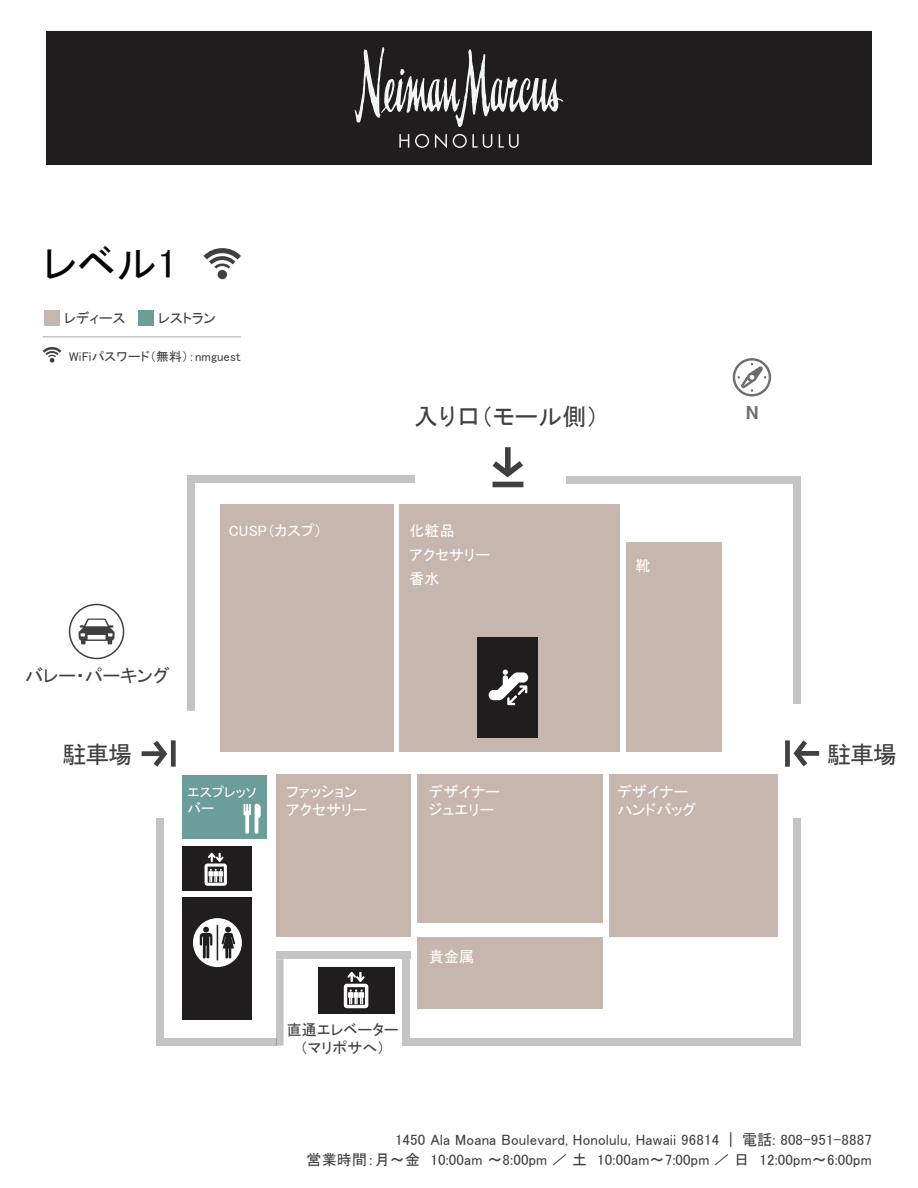
<style>
.page{position:relative;width:918px;height:1188px;background:#fff}
.page>*{position:absolute;margin:0;border:0;box-sizing:border-box;transform-origin:0 0}
.t1{font:40.5px "MS P Gothic";color:#040503}
.t2{font:24px "MS P Gothic";letter-spacing:.01em;color:#404040}
.t3{font:18px "MS P Gothic";color:#404040}
.t4{font:700 18px "Helvetica";color:#6d6e71}
.t5{font:15px/18px "MS P Gothic";letter-spacing:.01em;color:#404040;text-align:center}
.t6{font:15px/18px "MS P Gothic";letter-spacing:.01em;color:#fff}
.t7{font:14.1px "MS P Gothic";letter-spacing:.01em;color:#404040}
.t8{font:13.5px/16.2px "MS P Gothic";letter-spacing:.01em;color:#fff}
.t9{font:12.75px "MS P Gothic";letter-spacing:.01em;color:#404040}
</style>
<div class="page">
<div style="left:46px;top:32px;width:826px;height:133px;background:#201d1e"></div>
<svg style="left:355px;top:47px;width:208px;height:80px"></svg>
<svg style="left:399px;top:134px;width:10px;height:14px"></svg>
<svg style="left:415px;top:134px;width:14px;height:14px"></svg>
<svg style="left:435px;top:134px;width:12px;height:14px"></svg>
<svg style="left:453px;top:134px;width:39px;height:14px"></svg>
<svg style="left:499px;top:134px;width:20px;height:14px"></svg>
<div style="left:183px;top:898px;width:69px;height:122px;background:#201d1e"></div>
<div style="left:182px;top:847px;width:70px;height:44px;background:#201d1e"></div>
<div style="left:182px;top:775px;width:85px;height:63px;background:#6b9d9a"></div>
<svg style="left:149px;top:740px;width:19px;height:27px"></svg>
<div style="left:142px;top:751px;width:20px;height:5px;background:#404040"></div>
<div style="left:171px;top:740px;width:5px;height:27px;background:#404040"></div>
<svg style="left:793px;top:740px;width:15px;height:27px"></svg>
<div style="left:799px;top:751px;width:20px;height:5px;background:#404040"></div>
<div style="left:785px;top:740px;width:5px;height:27px;background:#404040"></div>
<svg style="left:492px;top:461px;width:31px;height:17px"></svg>
<div style="left:505px;top:447px;width:6px;height:24px;background:#404040"></div>
<div style="left:493px;top:482px;width:30px;height:5px;background:#404040"></div>
<div style="left:220px;top:504px;width:174px;height:247px;background:#c7b6ad"></div>
<div style="left:399px;top:504px;width:221px;height:247px;background:#c7b6ad"></div>
<div style="left:626px;top:542px;width:96px;height:209px;background:#c7b6ad"></div>
<div style="left:610px;top:775px;width:168px;height:162px;background:#c7b6ad"></div>
<div style="left:417px;top:775px;width:186px;height:148px;background:#c7b6ad"></div>
<div style="left:276px;top:775px;width:134px;height:162px;background:#c7b6ad"></div>
<div style="left:417px;top:937px;width:186px;height:71px;background:#c7b6ad"></div>
<svg style="left:79px;top:619px;width:36px;height:25px"></svg>
<div style="left:69px;top:604px;width:55px;height:55px;border:2px solid #404040;border-radius:50%"></div>
<svg style="left:203px;top:248px;width:38px;height:31px"></svg>
<svg style="left:243px;top:804px;width:18px;height:30px"></svg>
<svg style="left:733px;top:358px;width:38px;height:38px"></svg>
<svg style="left:205px;top:852px;width:22px;height:34px"></svg>
<svg style="left:193px;top:918px;width:49px;height:49px"></svg>
<svg style="left:222px;top:927px;width:13px;height:32px"></svg>
<svg style="left:200px;top:927px;width:12px;height:32px"></svg>
<hr style="left:217px;top:925px;width:1px;height:35px;background:#201d1e">
<div style="left:318px;top:967px;width:76px;height:47px;background:#201d1e"></div>
<svg style="left:344px;top:971px;width:24px;height:37px"></svg>
<div style="left:44px;top:310px;width:16px;height:16px;background:#c7b6ad"></div>
<div style="left:138px;top:310px;width:16px;height:16px;background:#6b9d9a"></div>
<svg style="left:43px;top:347px;width:18px;height:16px"></svg>
<div style="left:188px;top:483px;width:7px;height:228px;background:#c5c4c4"></div>
<div style="left:188px;top:476px;width:227px;height:7px;background:#c5c4c4"></div>
<div style="left:793px;top:818px;width:8px;height:228px;background:#c5c4c4"></div>
<div style="left:566px;top:476px;width:228px;height:7px;background:#c5c4c4"></div>
<div style="left:794px;top:476px;width:7px;height:227px;background:#c5c4c4"></div>
<div style="left:164px;top:1038px;width:112px;height:8px;background:#c5c4c4"></div>
<div style="left:157px;top:818px;width:7px;height:228px;background:#c5c4c4"></div>
<svg style="left:276px;top:959px;width:8px;height:87px"></svg>
<div style="left:276px;top:952px;width:134px;height:7px;background:#c5c4c4"></div>
<div style="left:403px;top:959px;width:7px;height:87px;background:#c5c4c4"></div>
<div style="left:410px;top:1038px;width:383px;height:8px;background:#c5c4c4"></div>
<div style="left:478px;top:638px;width:60px;height:100px;background:#201d1e"></div>
<svg style="left:489px;top:670px;width:39px;height:35px"></svg>
<hr style="left:43px;top:336px;width:198px;height:1px;background:#a7a9ac">
<h1 class="t1" style="left:43px;top:243px;width:136px">レベル1</h1>
<p class="t7" style="left:64px;top:311px;width:63px">レディース</p>
<p class="t7" style="left:158px;top:311px;width:59px">レストラン</p>
<p class="t9" style="left:69px;top:350px;width:173px">WiFiパスワード（無料）：nmguest</p>
<h2 class="t2" style="left:414px;top:404px;width:186px">入り口（モール側）</h2>
<p class="t4" style="left:746px;top:402px;width:14px">N</p>
<p class="t6" style="left:229px;top:522px;width:95px">CUSP（カスプ）</p>
<p class="t6" style="left:409px;top:519px;width:82px;line-height:24px">化粧品<br>アクセサリー香水</p>
<p class="t6" style="left:635px;top:557px;width:16px">靴</p>
<p class="t3" style="left:25px;top:666px;width:146px">バレー・パーキング</p>
<h2 class="t2" style="left:63px;top:743px;width:71px">駐車場</h2>
<p class="t8" style="left:188px;top:784px;width:71px">エスプレッソバー</p>
<p class="t6" style="left:286px;top:782px;width:82px">ファッションアクセサリー</p>
<p class="t6" style="left:617px;top:782px;width:81px">デザイナーハンドバッグ</p>
<p class="t6" style="left:429px;top:782px;width:72px">デザイナージュエリー</p>
<h2 class="t2" style="left:827px;top:743px;width:71px">駐車場</h2>
<p class="t5" style="left:287px;top:1020px;width:113px">直通エレベーター（マリポサへ）</p>
<p class="t6" style="left:429px;top:947px;width:47px">貴金属</p>
<p class="t5" style="left:307px;top:1130px;width:567px;line-height:19.5px;text-align:right">1450 Ala Moana Boulevard, Honolulu, Hawaii 96814 | 電話: 808-951-8887<br>営業時間：月～金　10:00am ～8:00pm ／ 土　10:00am～7:00pm ／ 日　12:00pm～6:00pm</p>
</div>
